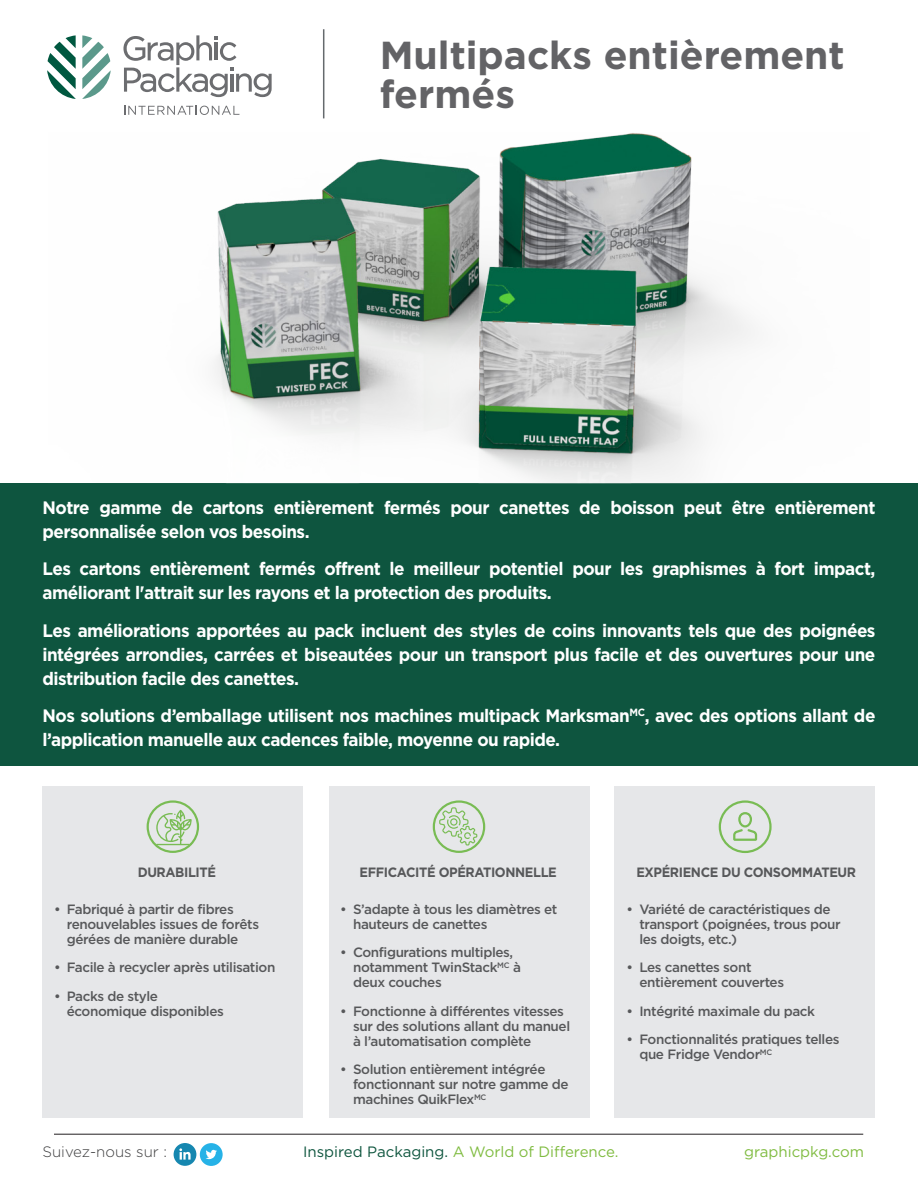
<style>
.page{position:relative;width:918px;height:1188px;background:#fff}
.page>*{position:absolute;margin:0;border:0;box-sizing:border-box;transform-origin:0 0}
.body_copy{font:700 39px/39px "Gotham HTF";color:#636366}
.t1{font:700 18px/24px "Gotham";letter-spacing:-.03em;color:#fff;scale:.95 1}
.t2{font:15px "Gotham";color:#80bc41}
.body{font:300 15px "Gotham HTF";color:#3e3e3f}
.t3{font:500 13.5px/15px "Gotham HTF";letter-spacing:-.03em;color:#57585a}
.t4{font:700 13.5px "Gotham HTF";letter-spacing:-.03em;color:#57585a;scale:.95 1}
.s1{color:#0e553e}
</style>
<div class="page">
<div style="left:615px;top:787px;width:260px;height:331px;background:#e6e7e9"></div>
<div style="left:329px;top:787px;width:260px;height:331px;background:#e6e7e9"></div>
<div style="left:43px;top:787px;width:260px;height:331px;background:#e6e7e9"></div>
<div style="left:0;top:483px;width:918px;height:282px;background:#0e553f"></div>
<hr style="left:54px;top:1134px;width:809px;height:1px;background:#231f20">
<svg style="left:47px;top:35px;width:29px;height:64px"></svg>
<svg style="left:82px;top:35px;width:29px;height:64px"></svg>
<svg style="left:123px;top:35px;width:149px;height:62px"></svg>
<svg style="left:124px;top:106px;width:115px;height:9px"></svg>
<svg style="left:433px;top:800px;width:52px;height:53px"></svg>
<svg style="left:147px;top:800px;width:52px;height:53px"></svg>
<svg style="left:719px;top:800px;width:53px;height:53px"></svg>
<div style="left:200px;top:1143px;width:23px;height:23px;background:#26b2e7;border-radius:50%"></div>
<svg style="left:206px;top:1150px;width:11px;height:9px"></svg>
<div style="left:174px;top:1143px;width:22px;height:23px;background:#1687b0;border-radius:50%"></div>
<svg style="left:179px;top:1148px;width:12px;height:12px"></svg>
<hr style="left:323px;top:29px;width:1px;height:89px;background:#656a6d">
<img style="left:213px;top:133px;width:542px;height:350px">
<p class="body_copy" style="left:380px;top:34px;width:467px">Multipacks entièrement fermés</p>
<h3 class="t1" style="left:43px;top:495px;width:878px">Notre gamme de cartons entièrement fermés pour canettes de boisson peut être entièrement personnalisée selon vos besoins.</h3>
<h3 class="t1" style="left:43px;top:557px;width:878px">Les cartons entièrement fermés offrent le meilleur potentiel pour les graphismes à fort impact, améliorant l'attrait sur les rayons et la protection des produits.</h3>
<h3 class="t1" style="left:43px;top:618px;width:878px;text-align:justify">Les améliorations apportées au pack incluent des styles de coins innovants tels que des poignées intégrées arrondies, carrées et biseautées pour un transport plus facile et des ouvertures pour une distribution facile des canettes.</h3>
<h3 class="t1" style="left:43px;top:704px;width:878px">Nos solutions d’emballage utilisent nos machines multipack Marksman<sup>MC</sup>, avec des options allant de l’application manuelle aux cadences faible, moyenne ou rapide.</h3>
<h3 class="t4" style="left:138px;top:864px;width:84px">DURABILITÉ</h3>
<h3 class="t4" style="left:360px;top:865px;width:209px">EFFICACITÉ OPÉRATIONNELLE</h3>
<h3 class="t4" style="left:636px;top:865px;width:233px">EXPÉRIENCE DU CONSOMMATEUR</h3>
<p class="t3" style="left:67px;top:901px;width:194px;text-indent:-13px">• Fabriqué à partir de fibres renouvelables issues de forêts gérées de manière durable</p>
<p class="t3" style="left:54px;top:960px;width:223px">• Facile à recycler après utilisation</p>
<p class="t3" style="left:67px;top:988px;width:159px;text-indent:-13px">• Packs de style économique disponibles</p>
<p class="body" style="left:43px;top:1144px;width:126px">Suivez-nous sur :</p>
<p class="t3" style="left:353px;top:901px;width:206px;text-indent:-13px">• S’adapte à tous les diamètres et hauteurs de canettes</p>
<p class="t3" style="left:353px;top:945px;width:169px;text-indent:-13px">• Configurations multiples, notamment TwinStack<sup>MC</sup> à deux couches</p>
<p class="t3" style="left:353px;top:1003px;width:219px;text-indent:-13px">• Fonctionne à différentes vitesses sur des solutions allant du manuel à l’automatisation complète</p>
<p class="t3" style="left:353px;top:1062px;width:217px;text-indent:-13px">• Solution entièrement intégrée fonctionnant sur notre gamme de machines QuikFlex<sup>MC</sup></p>
<p class="t3" style="left:639px;top:901px;width:203px;text-indent:-13px">• Variété de caractéristiques de transport (poignées, trous pour les doigts, etc.)</p>
<p class="t3" style="left:639px;top:960px;width:146px;text-indent:-13px">• Les canettes sont entièrement couvertes</p>
<p class="t3" style="left:627px;top:1003px;width:190px">• Intégrité maximale du pack</p>
<p class="t3" style="left:639px;top:1032px;width:202px;text-indent:-13px">• Fonctionnalités pratiques telles que Fridge Vendor<sup>MC</sup></p>
<p class="t2" style="left:303px;top:1144px;width:317px"><span class="s1">Inspired Packaging.</span> A World of Difference.</p>
<p class="t2" style="left:744px;top:1144px;width:121px">graphicpkg.com</p>
</div>
